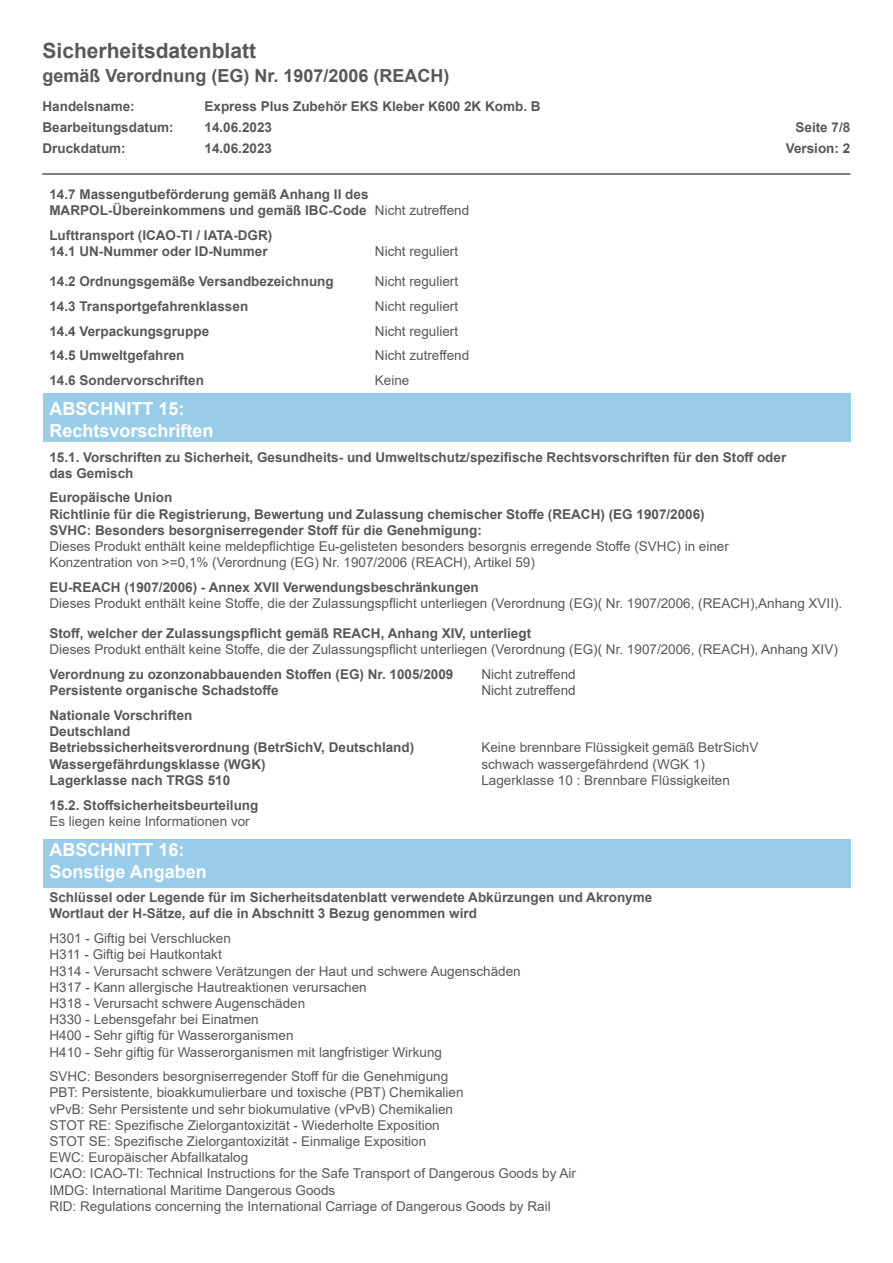
<style>
.page{position:relative;width:893px;height:1263px;background:#fff}
.page>*{position:absolute;margin:0;border:0;box-sizing:border-box;transform-origin:0 0}
.t1{font:700 21px "Arial";color:#57585a}
.t2{font:700 18px "Arial";color:#fff}
.t3{font:700 18px "Arial";color:#57585a}
.t4{font:13.5px/16.2px "Arial";color:#57585a}
.t5{font:700 13.5px/16.2px "Arial";color:#57585a}
.s1{font-weight:400}
.s2{font-weight:700}
</style>
<div class="page">
<hr style="left:42px;top:173px;width:808px;height:2px;background:#57585a">
<div style="left:43px;top:393px;width:807px;height:49px;background:#98cce9"></div>
<div style="left:43px;top:839px;width:807px;height:49px;background:#98cce9"></div>
<h1 class="t1" style="left:43px;top:36px;width:215px">Sicherheitsdatenblatt</h1>
<h2 class="t3" style="left:43px;top:63px;width:409px">gemäß Verordnung (EG) Nr. 1907/2006 (REACH)</h2>
<p class="t5" style="left:43px;top:99px;width:94px">Handelsname:</p>
<p class="t5" style="left:205px;top:99px;width:338px">Express Plus Zubehör EKS Kleber K600 2K Komb. B</p>
<p class="t5" style="left:43px;top:120px;width:133px">Bearbeitungsdatum:</p>
<p class="t5" style="left:205px;top:120px;width:69px">14.06.2023</p>
<p class="t5" style="left:795px;top:120px;width:56px">Seite 7/8</p>
<p class="t5" style="left:43px;top:141px;width:85px">Druckdatum:</p>
<p class="t5" style="left:205px;top:141px;width:69px">14.06.2023</p>
<p class="t5" style="left:786px;top:141px;width:66px">Version: 2</p>
<p class="t5" style="left:49px;top:186px;width:421px">14.7 Massengutbeförderung gemäß Anhang II des<br>MARPOL-Übereinkommens und gemäß IBC-Code <span class="s1">Nicht zutreffend</span></p>
<p class="t5" style="left:49px;top:227px;width:224px">Lufttransport (ICAO-TI / IATA-DGR)<br>14.1 UN-Nummer oder ID-Nummer</p>
<p class="t4" style="left:375px;top:243px;width:85px">Nicht reguliert</p>
<p class="t5" style="left:49px;top:274px;width:286px">14.2 Ordnungsgemäße Versandbezeichnung</p>
<p class="t4" style="left:375px;top:273px;width:85px">Nicht reguliert</p>
<p class="t5" style="left:49px;top:298px;width:200px">14.3 Transportgefahrenklassen</p>
<p class="t4" style="left:375px;top:298px;width:85px">Nicht reguliert</p>
<p class="t5" style="left:49px;top:323px;width:161px">14.4 Verpackungsgruppe</p>
<p class="t4" style="left:375px;top:323px;width:85px">Nicht reguliert</p>
<p class="t5" style="left:49px;top:348px;width:137px">14.5 Umweltgefahren</p>
<p class="t4" style="left:375px;top:347px;width:96px">Nicht zutreffend</p>
<p class="t5" style="left:49px;top:372px;width:156px">14.6 Sondervorschriften</p>
<p class="t4" style="left:375px;top:372px;width:36px">Keine</p>
<p class="t2" style="left:49px;top:396px;width:136px">ABSCHNITT 15:</p>
<p class="t2" style="left:49px;top:418px;width:166px">Rechtsvorschriften</p>
<p class="t5" style="left:49px;top:449px;width:738px">15.1. Vorschriften zu Sicherheit, Gesundheits- und Umweltschutz/spezifische Rechtsvorschriften fü r den Stoff oder das Gemisch</p>
<p class="t4" style="left:49px;top:489px;width:681px"><span class="s2">Europäische Union<br>Richtlinie für die Registrierung, Bewertung und Zulassung chemischer Stoffe (REACH) (EG 1907/2006)<br>SVHC: Besonders besorgniserregender Stoff für die Genehmigung:<br></span>Dieses Produkt enthält keine meldepflichtige Eu-gelisteten besonders besorgnis erregende Stoffe (SVHC) in einer Konzentration von &gt;=0,1% (Verordnung (EG) Nr. 1907/2006 (REACH), Artikel 59)</p>
<p class="t4" style="left:49px;top:579px;width:794px"><span class="s2">EU-REACH (1907/2006) - Annex XVII Verwendungsbeschränkungen<br></span>Dieses Produkt enthält keine Stoffe, die der Zulassungspflicht unterliegen (Verordnung (EG)( Nr. 1907/2006, (REACH),Anhang XVII).</p>
<p class="t4" style="left:49px;top:625px;width:790px"><span class="s2">Stoff, welcher der Zulassungspflicht gemäß REACH, Anhang XIV, unterliegt<br></span>Dieses Produkt enthält keine Stoffe, die der Zulassungspflicht unterliegen (Verordnung (EG)( Nr. 1907/2006, (REACH), Anhang XIV)</p>
<p class="t5" style="left:49px;top:666px;width:405px">Verordnung zu ozonzonabbauenden Stoffen (EG) Nr. 1005/2009</p>
<p class="t4" style="left:481px;top:666px;width:96px">Nicht zutreffend</p>
<p class="t5" style="left:49px;top:683px;width:231px">Persistente organische Schadstoffe</p>
<p class="t4" style="left:481px;top:682px;width:96px">Nicht zutreffend</p>
<p class="t5" style="left:49px;top:707px;width:366px">Nationale Vorschriften<br>Deutschland<br>Betriebssicherheitsverordnung (BetrSichV, Deutschland)</p>
<p class="t4" style="left:481px;top:739px;width:278px">Keine brennbare Flüssigkeit gemäß BetrSichV</p>
<p class="t5" style="left:49px;top:756px;width:218px">Wassergefährdungsklasse (WGK)</p>
<p class="t4" style="left:481px;top:756px;width:225px">schwach wassergefährdend (WGK 1)</p>
<p class="t5" style="left:49px;top:772px;width:182px">Lagerklasse nach TRGS 510</p>
<p class="t4" style="left:481px;top:772px;width:250px">Lagerklasse 10 : Brennbare Flüssigkeiten</p>
<p class="t5" style="left:49px;top:797px;width:210px">15.2. Stoffsicherheitsbeurteilung<br><span class="s1">Es liegen keine Informationen vor</span></p>
<p class="t2" style="left:49px;top:837px;width:136px">ABSCHNITT 16:</p>
<p class="t2" style="left:49px;top:858px;width:159px">Sonstige Angaben</p>
<p class="t5" style="left:49px;top:889px;width:604px">Schlüssel oder Legende für im Sicherheitsdatenblatt verwendete Abkürzungen und Akronyme<br>Wortlaut der H-Sätze, auf die in Abschnitt 3 Bezug genommen wird</p>
<p class="t4" style="left:49px;top:930px;width:183px">H301 - Giftig bei Verschlucken</p>
<p class="t4" style="left:49px;top:946px;width:174px">H311 - Giftig bei Hautkontakt</p>
<p class="t4" style="left:49px;top:962px;width:473px">H314 - Verursacht schwere Verätzungen der Haut und schwere Augenschäden</p>
<p class="t4" style="left:49px;top:979px;width:319px">H317 - Kann allergische Hautreaktionen verursachen</p>
<p class="t4" style="left:49px;top:995px;width:257px">H318 - Verursacht schwere Augenschäden</p>
<p class="t4" style="left:49px;top:1011px;width:211px">H330 - Lebensgefahr bei Einatmen</p>
<p class="t4" style="left:49px;top:1027px;width:246px">H400 - Sehr giftig für Wasserorganismen</p>
<p class="t4" style="left:49px;top:1043px;width:394px">H410 - Sehr giftig für Wasserorganismen mit langfristiger Wirkung</p>
<p class="t4" style="left:49px;top:1068px;width:528px">SVHC: Besonders besorgniserregender Stoff für die Genehmigung<br>PBT: Persistente, bioakkumulierbare und toxische (PBT) Chemikalien<br>vPvB: Sehr Persistente und sehr biokumulative (vPvB) Chemikalien<br>STOT RE: Spezifische Zielorgantoxizität - Wiederholte Exposition<br>STOT SE: Spezifische Zielorgantoxizität - Einmalige Exposition<br>EWC: Europäischer Abfallkatalog<br>ICAO: ICAO-TI: Technical Instructions for the Safe Transport of Dangerous Goods by Air IMDG: International Maritime Dangerous Goods<br>RID: Regulations concerning the International Carriage of Dangerous Goods by Rail</p>
</div>
